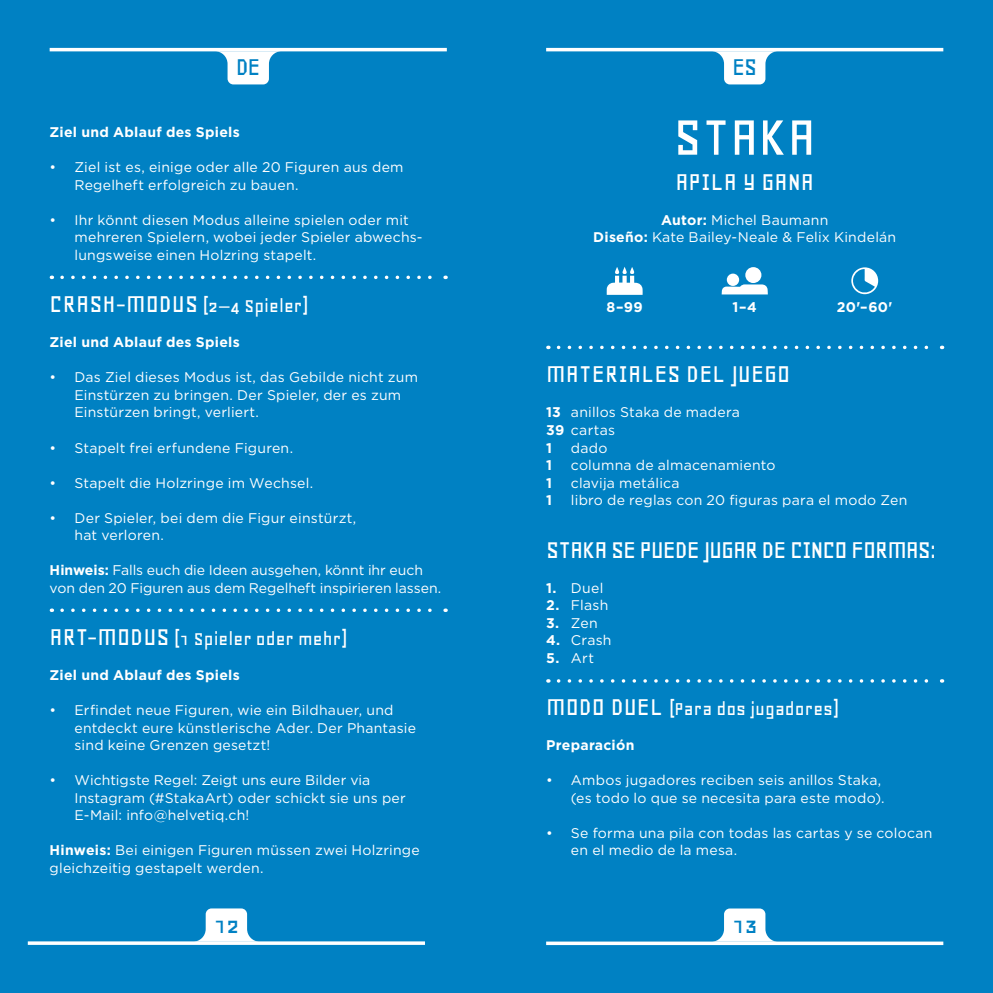
<style>
.page{position:relative;width:993px;height:993px;background:#fff}
.page>*{position:absolute;margin:0;border:0;box-sizing:border-box;transform-origin:0 0}
.t1{font:61.25px "Geo";letter-spacing:-.01em;color:#fff}
.t2{font:28px "Geo";color:#fff}
.t3{font:28px "Geo";letter-spacing:-.04em;color:#fff}
.t4{font:28px "Geo";letter-spacing:-.05em;color:#0081c3}
.t5{font:21px "Geo";color:#fff}
.t6{font:14px/17.5px "Gotham";letter-spacing:.015em;color:#fff}
.t7{font:700 14px "Gotham";letter-spacing:.02em;color:#fff}
.t8{font:14px/17.5px "Gotham";letter-spacing:-.005em;color:#fff}
.s1{font-size:24.5px}
.s2{font-size:21px}
.s3{font-weight:700}
.s4{font-size:28px}
</style>
<div class="page">
<div style="left:496px;top:0;width:496px;height:992px;background:#0081c3"></div>
<hr style="left:546px;top:48px;width:397px;height:3px;background:#fff">
<svg style="left:711px;top:51px;width:66px;height:33px"></svg>
<hr style="left:546px;top:941px;width:397px;height:3px;background:#fff">
<svg style="left:715px;top:908px;width:59px;height:33px"></svg>
<div style="left:0;top:0;width:496px;height:992px;background:#0081c3"></div>
<hr style="left:50px;top:48px;width:396px;height:3px;background:#fff">
<svg style="left:215px;top:51px;width:66px;height:33px"></svg>
<hr style="left:28px;top:941px;width:397px;height:3px;background:#fff">
<svg style="left:197px;top:908px;width:59px;height:33px"></svg>
<svg style="left:62px;top:608px;width:370px;height:3px"></svg>
<svg style="left:62px;top:275px;width:370px;height:4px"></svg>
<svg style="left:558px;top:345px;width:371px;height:4px"></svg>
<svg style="left:851px;top:267px;width:26px;height:27px"></svg>
<svg style="left:721px;top:284px;width:46px;height:10px"></svg>
<div style="left:745px;top:267px;width:16px;height:16px;background:#fff;border-radius:50%"></div>
<svg style="left:726px;top:273px;width:13px;height:13px"></svg>
<svg style="left:606px;top:267px;width:36px;height:28px"></svg>
<svg style="left:558px;top:679px;width:371px;height:3px"></svg>
<h2 class="t4" style="left:235px;top:52px;width:26px">DE</h2>
<p class="t7" style="left:50px;top:123px;width:191px">Ziel und Ablauf des Spiels</p>
<p class="t6" style="left:74px;top:158px;width:330px;text-indent:-25px">• Ziel ist es, einige oder alle 20 Figuren aus dem<br>Regelheft erfolgreich zu bauen.</p>
<p class="t6" style="left:74px;top:211px;width:349px;text-indent:-25px">• Ihr könnt diesen Modus alleine spielen oder mit mehreren Spielern, wobei jeder Spieler abwechs&shy;lungsweise einen Holzring stapelt.</p>
<h2 class="t2" style="left:50px;top:290px;width:259px">CRASH-MODUS <span class="s1">(</span><span class="s2">2–4 Spieler</span><span class="s1">)</span></h2>
<p class="t7" style="left:50px;top:333px;width:191px">Ziel und Ablauf des Spiels</p>
<p class="t6" style="left:74px;top:368px;width:345px;text-indent:-25px">• Das Ziel dieses Modus ist, das Gebilde nicht zum<br>Einstürzen zu bringen. Der Spieler, der es zum<br>Einstürzen bringt, verliert.</p>
<p class="t6" style="left:50px;top:438px;width:245px">• Stapelt frei erfundene Figuren.</p>
<p class="t6" style="left:50px;top:473px;width:265px">• Stapelt die Holzringe im Wechsel.</p>
<p class="t6" style="left:74px;top:508px;width:283px;text-indent:-25px">• Der Spieler, bei dem die Figur einstürzt, hat verloren.</p>
<p class="t8" style="left:50px;top:561px;width:393px"><span class="s3">Hinweis:</span> Falls euch die Ideen ausgehen, könnt ihr euch von den 20 Figuren aus dem Regelheft inspirieren lassen.</p>
<h3 class="t5" style="left:50px;top:628px;width:298px"><span class="s4">ART-MODUS</span> <span class="s1">(</span>1 Spieler oder mehr<span class="s1">)</span></h3>
<p class="t7" style="left:50px;top:665px;width:191px">Ziel und Ablauf des Spiels</p>
<p class="t6" style="left:74px;top:701px;width:343px;text-indent:-25px">• Erfindet neue Figuren, wie ein Bildhauer, und entdeckt eure künstlerische Ader. Der Phantasie sind keine Grenzen gesetzt!</p>
<p class="t6" style="left:74px;top:771px;width:333px;text-indent:-25px">• Wichtigste Regel: Zeigt uns eure Bilder via<br>Instagram (#StakaArt) oder schickt sie uns per<br>E-Mail: info@helvetiq.ch!</p>
<p class="t6" style="left:50px;top:841px;width:371px"><span class="s3">Hinweis:</span> Bei einigen Figuren müssen zwei Holzringe gleichzeitig gestapelt werden.</p>
<h2 class="t4" style="left:213px;top:910px;width:28px">12</h2>
<h2 class="t4" style="left:732px;top:52px;width:26px">ES</h2>
<h1 class="t1" style="left:673px;top:105px;width:144px">STAKA</h1>
<h2 class="t2" style="left:675px;top:167px;width:140px">APILA Y GANA</h2>
<p class="t6" style="left:593px;top:211px;width:304px;text-align:center"><span class="s3">Autor:</span> Michel Baumann<br><span class="s3">Diseño:</span> Kate Bailey-Neale &amp; Felix Kindelán</p>
<p class="t7" style="left:606px;top:298px;width:38px">8–99</p>
<p class="t7" style="left:732px;top:298px;width:26px">1–4</p>
<p class="t7" style="left:836px;top:298px;width:57px">20'–60'</p>
<h2 class="t2" style="left:546px;top:360px;width:246px">MATERIALES DEL JUEGO</h2>
<p class="t6" style="left:546px;top:403px;width:195px"><span class="s3">13</span> anillos Staka de madera<br><span class="s3">39</span> cartas<br><span class="s3">1</span></p>
<p class="t6" style="left:570px;top:438px;width:38px">dado</p>
<p class="t7" style="left:546px;top:455px;width:7px">1</p>
<p class="t6" style="left:570px;top:456px;width:206px">columna de almacenamiento</p>
<p class="t7" style="left:546px;top:473px;width:7px">1</p>
<p class="t6" style="left:570px;top:473px;width:110px">clavija metálica</p>
<p class="t7" style="left:546px;top:490px;width:7px">1</p>
<p class="t6" style="left:570px;top:491px;width:338px">libro de reglas con 20 figuras para el modo Zen</p>
<h2 class="t3" style="left:546px;top:535px;width:391px">STAKA SE PUEDE JUGAR DE CINCO FORMAS:</h2>
<p class="t6" style="left:546px;top:578px;width:59px"><span class="s3">1.</span> Duel</p>
<p class="t6" style="left:546px;top:596px;width:64px"><span class="s3">2.</span> Flash</p>
<p class="t6" style="left:546px;top:613px;width:53px"><span class="s3">3.</span> Zen</p>
<p class="t6" style="left:546px;top:631px;width:67px"><span class="s3">4.</span> Crash</p>
<p class="t6" style="left:546px;top:648px;width:49px"><span class="s3">5.</span> Art</p>
<h3 class="t5" style="left:546px;top:698px;width:293px"><span class="s4">MODO DUEL</span> <span class="s1">(</span>Para dos jugadores<span class="s1">)</span></h3>
<p class="t7" style="left:546px;top:735px;width:90px">Preparación</p>
<p class="t6" style="left:546px;top:771px;width:340px;text-align:right">• Ambos jugadores reciben seis anillos Staka, (es todo lo que se necesita para este modo).</p>
<p class="t6" style="left:570px;top:823px;width:363px;text-indent:-25px">• Se forma una pila con todas las cartas y se colocan en el medio de la mesa.</p>
<h2 class="t4" style="left:731px;top:910px;width:28px">13</h2>
</div>
